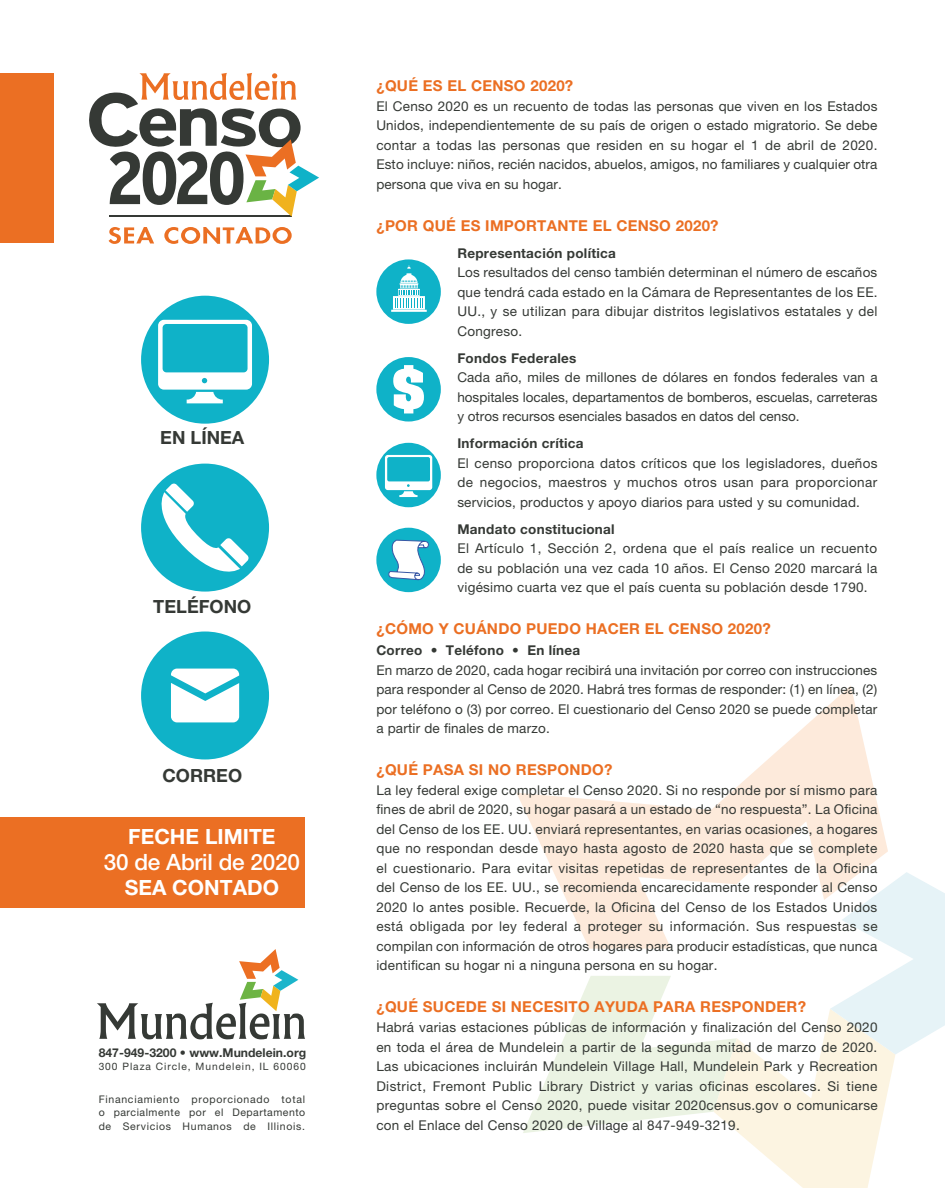
<style>
.page{position:relative;width:945px;height:1188px;background:#fff}
.page>*{position:absolute;margin:0;border:0;box-sizing:border-box;transform-origin:0 0}
.t1{font:500 22.5px "Helvetica Neue";letter-spacing:-.01em;color:#fff}
.t2{font:700 21px "Helvetica Neue";color:#fff}
.t3{font:700 18.15px "Helvetica Neue";color:#353935}
.t4{font:700 15px "Helvetica Neue";letter-spacing:.02em;color:#eb6f23}
.t5{font:13.5px/19.5px "Helvetica Neue";letter-spacing:.015em;color:#353935;text-align:justify}
.t6{font:700 13.5px "Helvetica Neue";letter-spacing:.02em;color:#353935}
.t7{font:700 12.15px "Helvetica Neue";color:#353935}
.t8{font:10.5px/13.5px "Helvetica Neue";letter-spacing:.065em;color:#353935;text-align:justify}
.t9{font:10.2px "Helvetica Neue";letter-spacing:.095em;color:#353935}
</style>
<div class="page">
<svg style="left:517px;top:686px;width:371px;height:186px"></svg>
<svg style="left:97px;top:949px;width:208px;height:90px"></svg>
<svg style="left:109px;top:227px;width:45px;height:17px"></svg>
<svg style="left:164px;top:227px;width:128px;height:17px"></svg>
<svg style="left:89px;top:73px;width:230px;height:144px"></svg>
<div style="left:0;top:73px;width:54px;height:170px;background:#eb6f23"></div>
<svg style="left:376px;top:259px;width:65px;height:65px"></svg>
<svg style="left:376px;top:357px;width:65px;height:65px"></svg>
<svg style="left:376px;top:443px;width:65px;height:64px"></svg>
<div style="left:376px;top:528px;width:65px;height:64px;background:#0fb2c8;border-radius:50%"></div>
<svg style="left:388px;top:540px;width:41px;height:41px"></svg>
<div style="left:1px;top:817px;width:304px;height:91px;background:#eb6f23"></div>
<svg style="left:141px;top:296px;width:128px;height:128px"></svg>
<svg style="left:141px;top:464px;width:128px;height:128px"></svg>
<svg style="left:141px;top:632px;width:128px;height:127px"></svg>
<svg style="left:523px;top:872px;width:422px;height:316px"></svg>
<h3 class="t3" style="left:160px;top:427px;width:86px">EN LÍNEA</h3>
<h3 class="t3" style="left:153px;top:596px;width:100px">TELÉFONO</h3>
<h3 class="t3" style="left:162px;top:765px;width:81px">CORREO</h3>
<h2 class="t2" style="left:128px;top:823px;width:149px">FECHE LIMITE</h2>
<h1 class="t1" style="left:104px;top:848px;width:198px">30 de Abril de 2020</h1>
<h2 class="t2" style="left:125px;top:875px;width:156px">SEA CONTADO</h2>
<p class="t7" style="left:99px;top:1045px;width:209px">847-949-3200 • www.Mundelein.org</p>
<p class="t9" style="left:99px;top:1060px;width:208px">300 Plaza Circle, Mundelein, IL 60060</p>
<p class="t8" style="left:99px;top:1092px;width:208px">Financiamiento proporcionado total o parcialmente por el Departamento de Servicios Humanos de Illinois.</p>
<p class="t4" style="left:376px;top:76px;width:198px">¿QUÉ ES EL CENSO 2020?</p>
<p class="t5" style="left:376px;top:96px;width:503px">El Censo 2020 es un recuento de todas las personas que viven en los Estados Unidos, independientemente de su país de origen o estado migratorio. Se debe contar a todas las personas que residen en su hogar el 1 de abril de 2020.<br>Esto incluye: niños, recién nacidos, abuelos, amigos, no familiares y cualquier otra persona que viva en su hogar.</p>
<p class="t4" style="left:376px;top:216px;width:344px">¿POR QUÉ ES IMPORTANTE EL CENSO 2020?</p>
<p class="t6" style="left:457px;top:244px;width:160px">Representación política</p>
<p class="t5" style="left:457px;top:262px;width:422px">Los resultados del censo también determinan el número de escaños que tendrá cada estado en la Cámara de Representantes de los EE.<br>UU., y se utilizan para dibujar distritos legislativos estatales y del Congreso.</p>
<p class="t6" style="left:457px;top:349px;width:121px">Fondos Federales</p>
<p class="t5" style="left:457px;top:367px;width:422px">Cada año, miles de millones de dólares en fondos federales van a hospitales locales, departamentos de bomberos, escuelas, carreteras y otros recursos esenciales basados en datos del censo.</p>
<p class="t6" style="left:457px;top:435px;width:128px">Información crítica</p>
<p class="t5" style="left:457px;top:453px;width:422px">El censo proporciona datos críticos que los legisladores, dueños de negocios, maestros y muchos otros usan para proporcionar servicios, productos y apoyo diarios para usted y su comunidad.</p>
<p class="t6" style="left:457px;top:520px;width:159px">Mandato constitucional</p>
<p class="t5" style="left:457px;top:538px;width:422px">El Artículo 1, Sección 2, ordena que el país realice un recuento de su población una vez cada 10 años. El Censo 2020 marcará la vigésimo cuarta vez que el país cuenta su población desde 1790.</p>
<p class="t4" style="left:376px;top:619px;width:396px">¿CÓMO Y CUÁNDO PUEDO HACER EL CENSO 2020?</p>
<p class="t6" style="left:376px;top:642px;width:205px">Correo • Teléfono • En línea</p>
<p class="t5" style="left:376px;top:660px;width:503px">En marzo de 2020, cada hogar recibirá una invitación por correo con instrucciones para responder al Censo de 2020. Habrá tres formas de responder: (1) en línea, (2) por teléfono o (3) por correo. El cuestionario del Censo 2020 se puede completar a partir de finales de marzo.</p>
<p class="t4" style="left:376px;top:760px;width:238px">¿QUÉ PASA SI NO RESPONDO?</p>
<p class="t5" style="left:376px;top:780px;width:503px">La ley federal exige completar el Censo 2020. Si no responde por sí mismo para fines de abril de 2020, su hogar pasará a un estado de “no respuesta”. La Oficina del Censo de los EE. UU. enviará representantes, en varias ocasiones, a hogares que no respondan desde mayo hasta agosto de 2020 hasta que se complete el cuestionario. Para evitar visitas repetidas de representantes de la Oficina del Censo de los EE. UU., se recomienda encarecidamente responder al Censo 2020 lo antes posible. Recuerde, la Oficina del Censo de los Estados Unidos está obligada por ley federal a proteger su información. Sus respuestas se compilan con información de otros hogares para producir estadísticas, que nunca identifican su hogar ni a ninguna persona en su hogar.</p>
<p class="t4" style="left:376px;top:997px;width:431px">¿QUÉ SUCEDE SI NECESITO AYUDA PARA RESPONDER?</p>
<p class="t5" style="left:376px;top:1018px;width:503px">Habrá varias estaciones públicas de información y finalización del Censo 2020 en toda el área de Mundelein a partir de la segunda mitad de marzo de 2020.<br>Las ubicaciones incluirán Mundelein Village Hall, Mundelein Park y Recreation District, Fremont Public Library District y varias oficinas escolares. Si tiene preguntas sobre el Censo 2020, puede visitar 2020census.gov o comunicarse con el Enlace del Censo 2020 de Village al 847-949-3219.</p>
</div>
